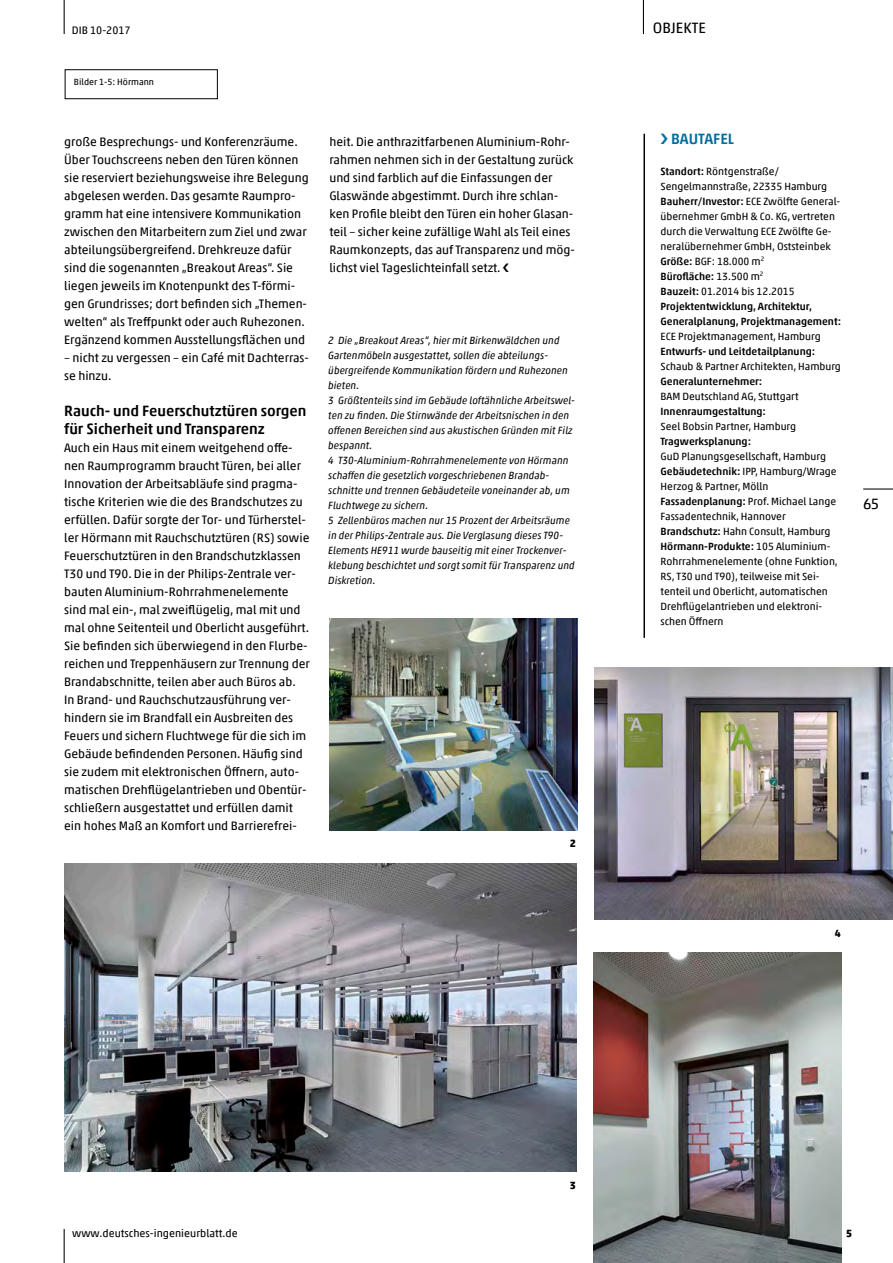
<style>
.page{position:relative;width:893px;height:1263px;background:#fff}
.page>*{position:absolute;margin:0;border:0;box-sizing:border-box;transform-origin:0 0}
.t1{font:500 15px/18px "Akko Pro";color:#000}
.t2{font:15px "Akko Pro";letter-spacing:.01em;color:#000}
.t3{font:500 15px "Akko Pro";color:#006d9f}
.t4{font:12.3px/18px "Akko Pro";color:#000}
.t5{font:10.8px "Akko Pro";color:#000}
.t6{font:10.5px/15px "Akko Pro";color:#000}
.t7{font:italic 10.5px/15px "Akko Pro";color:#000}
.t8{font:700 10.5px "Akko Pro";color:#000}
.t9{font:9px "Akko Pro";color:#000}
.s1{font-weight:500}
</style>
<div class="page">
<hr style="left:64px;top:0;width:1px;height:34px;background:#000">
<hr style="left:863px;top:488px;width:30px;height:2px;background:#000">
<hr style="left:64px;top:1229px;width:1px;height:34px;background:#000">
<hr style="left:643px;top:0;width:1px;height:34px;background:#000">
<div style="left:65px;top:69px;width:153px;height:30px;border:1px solid #000"></div>
<img style="left:329px;top:619px;width:248px;height:211px">
<img style="left:64px;top:864px;width:513px;height:308px">
<img style="left:594px;top:668px;width:299px;height:252px">
<img style="left:594px;top:952px;width:248px;height:311px">
<hr style="left:643px;top:134px;width:2px;height:504px;background:#000">
<p class="t5" style="left:72px;top:23px;width:60px">DIB 10-2017</p>
<p class="t9" style="left:74px;top:77px;width:82px">Bilder 1-5: Hörmann</p>
<p class="t4" style="left:64px;top:132px;width:246px">große Besprechungs- und Konferenzräume.<br>Über Touchscreens neben den Türen können sie reserviert beziehungsweise ihre Belegung abgelesen werden. Das gesamte Raumpro&shy;gramm hat eine intensivere Kommunikation zwischen den Mitarbeitern zum Ziel und zwar abteilungsübergreifend. Drehkreuze dafür sind die sogenannten „Breakout Areas“. Sie liegen jeweils im Knotenpunkt des T-förmi&shy;gen Grundrisses; dort befinden sich „Themen&shy;welten“ als Treffpunkt oder auch Ruhezonen.<br>Ergänzend kommen Ausstellungsflächen und</p>
<p class="t4" style="left:64px;top:348px;width:246px">– nicht zu vergessen – ein Café mit Dachterras&shy;se hinzu.</p>
<p class="t1" style="left:64px;top:401px;width:244px">Rauch- und Feuerschutztüren sorgen für Sicherheit und Transparenz</p>
<p class="t4" style="left:64px;top:438px;width:247px">Auch ein Haus mit einem weitgehend offe&shy;nen Raumprogramm braucht Türen, bei aller Innovation der Arbeitsabläufe sind pragma&shy;tische Kriterien wie die des Brandschutzes zu erfüllen. Dafür sorgte der Tor- und Türherstel&shy;ler Hörmann mit Rauchschutztüren (RS) sowie Feuerschutztüren in den Brandschutzklassen T30 und T90. Die in der Philips-Zentrale ver&shy;bauten Aluminium-Rohrrahmenelemente sind mal ein-, mal zweiflügelig, mal mit und mal ohne Seitenteil und Oberlicht ausgeführt.<br>Sie befinden sich überwiegend in den Flurbe&shy;reichen und Treppenhäusern zur Trennung der Brandabschnitte, teilen aber auch Büros ab.<br>In Brand- und Rauchschutzausführung ver&shy;hindern sie im Brandfall ein Ausbreiten des Feuers und sichern Fluchtwege für die sich im Gebäude befindenden Personen. Häufig sind sie zudem mit elektronischen Öffnern, auto&shy;matischen Drehflügelantrieben und Obentür&shy;schließern ausgestattet und erfüllen damit ein hohes Maß an Komfort und Barrierefrei-</p>
<p class="t4" style="left:329px;top:132px;width:247px">heit. Die anthrazitfarbenen Aluminium-Rohr&shy;rahmen nehmen sich in der Gestaltung zurück und sind farblich auf die Einfassungen der Glaswände abgestimmt. Durch ihre schlan&shy;ken Profile bleibt den Türen ein hoher Glasan&shy;teil – sicher keine zufällige Wahl als Teil eines Raumkonzepts, das auf Transparenz und mög&shy;lichst viel Tageslichteinfall setzt.</p>
<p class="t7" style="left:328px;top:333px;width:248px">2 Die „Breakout Areas“, hier mit Birkenwäldchen und Gartenmöbeln ausgestattet, sollen die abteilungs&shy;übergreifende Kommunikation fördern und Ruhezonen bieten.<br>3 Größtenteils sind im Gebäude loftähnliche Arbeitswel&shy;ten zu finden. Die Stirnwände der Arbeitsnischen in den offenen Bereichen sind aus akustischen Gründen mit Filz bespannt.<br>4 T30-Aluminium-Rohrrahmenelemente von Hörmann schaffen die gesetzlich vorgeschriebenen Brandab&shy;schnitte und trennen Gebäudeteile voneinander ab, um Fluchtwege zu sichern.<br>5 Zellenbüros machen nur 15 Prozent der Arbeitsräume in der Philips-Zentrale aus. Die Verglasung dieses T90- Elements HE911 wurde bauseitig mit einer Trockenver&shy;klebung beschichtet und sorgt somit für Transparenz und Diskretion.</p>
<p class="t8" style="left:570px;top:836px;width:8px">2</p>
<p class="t2" style="left:653px;top:18px;width:55px">OBJEKTE</p>
<p class="t3" style="left:671px;top:130px;width:64px">BAUTAFEL</p>
<p class="t6" style="left:660px;top:164px;width:182px"><span class="s1">Standort:</span> Röntgenstraße/<br>Sengelmannstraße, 22335 Hamburg<br><span class="s1">Bauherr/Investor:</span> ECE Zwölfte General&shy;übernehmer GmbH &amp; Co. KG, vertreten durch die Verwaltung ECE Zwölfte Ge&shy;neralübernehmer GmbH, Oststeinbek<br><span class="s1">Größe:</span> BGF: 18.000 m<sup>2<br></sup><span class="s1">Bürofläche:</span> 13.500 m<sup>2<br></sup><span class="s1">Bauzeit:</span> 01.2014 bis 12.2015<br><span class="s1">Projektentwicklung, Architektur,<br>Generalplanung, Projektmanagement:<br></span>ECE Projektmanagement, Hamburg<br><span class="s1">Entwurfs- und Leitdetailplanung:<br></span>Schaub &amp; Partner Architekten, Hamburg<br><span class="s1">Generalunternehmer:<br></span>BAM Deutschland AG, Stuttgart<br><span class="s1">Innenraumgestaltung:<br></span>Seel Bobsin Partner, Hamburg<br><span class="s1">Tragwerksplanung:<br></span>GuD Planungsgesellschaft, Hamburg<br><span class="s1">Gebäudetechnik:</span> IPP, Hamburg/Wrage<br>Herzog &amp; Partner, Mölln<br><span class="s1">Fassadenplanung:</span> Prof. Michael Lange<br>Fassadentechnik, Hannover<br><span class="s1">Brandschutz:</span> Hahn Consult, Hamburg<br><span class="s1">Hörmann-Produkte:</span> 105 Aluminium-<br>Rohrrahmenelemente (ohne Funktion,<br>RS, T30 und T90), teilweise mit Sei&shy;tenteil und Oberlicht, automatischen<br>Drehflügelantrieben und elektroni&shy;schen Öffnern</p>
<p class="t2" style="left:863px;top:494px;width:17px">65</p>
<p class="t8" style="left:835px;top:926px;width:8px">4</p>
<p class="t5" style="left:72px;top:1227px;width:167px">www.deutsches-ingenieurblatt.de</p>
<p class="t8" style="left:570px;top:1178px;width:8px">3</p>
<p class="t8" style="left:846px;top:1227px;width:8px">5</p>
</div>
